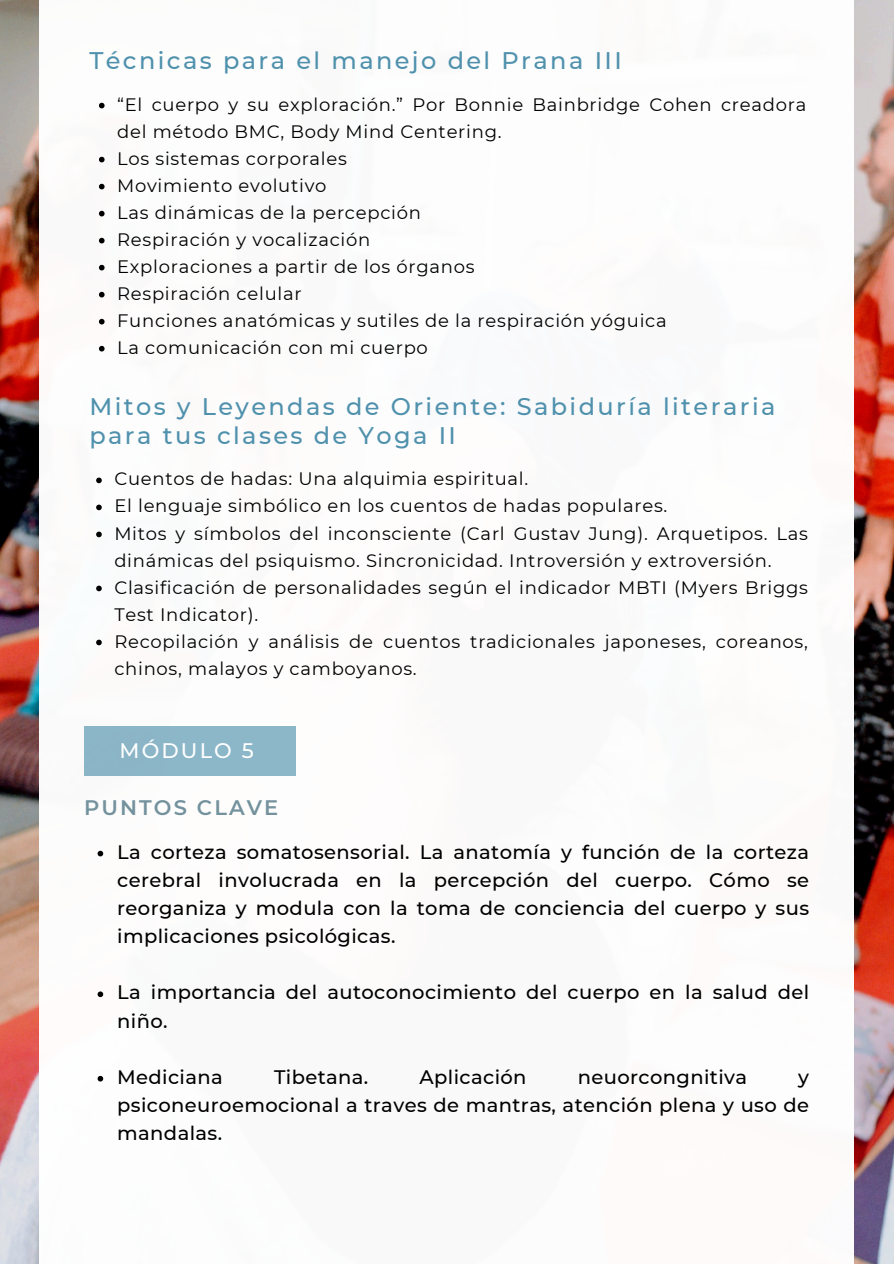
<style>
.page{position:relative;width:894px;height:1264px;background:#fff}
.page>*{position:absolute;margin:0;border:0;box-sizing:border-box;transform-origin:0 0}
.t1{font:500 24px/29.2px "Montserrat";letter-spacing:.1em;color:#4f91ad}
.t2{font:600 21px "Montserrat";letter-spacing:.1em;color:#74929d}
.t3{font:500 21px "Montserrat";letter-spacing:.1em;color:#fff}
.t4{font:500 19.5px/28.2px "Montserrat";letter-spacing:.02em;color:#000;text-align:justify}
.t5{font:18px/27px "Montserrat";letter-spacing:.04em;color:#000}
</style>
<div class="page">
<img style="left:0;top:0;width:893px;height:1263px">
<div style="left:40px;top:0;width:813px;height:1263px;background:#fff"></div>
<svg style="left:99px;top:103px;width:5px;height:5px"></svg>
<svg style="left:99px;top:157px;width:5px;height:5px"></svg>
<svg style="left:99px;top:184px;width:5px;height:5px"></svg>
<svg style="left:99px;top:211px;width:5px;height:5px"></svg>
<svg style="left:99px;top:238px;width:5px;height:5px"></svg>
<svg style="left:99px;top:265px;width:5px;height:5px"></svg>
<svg style="left:99px;top:292px;width:5px;height:5px"></svg>
<svg style="left:99px;top:319px;width:5px;height:5px"></svg>
<svg style="left:99px;top:346px;width:5px;height:5px"></svg>
<svg style="left:96px;top:477px;width:6px;height:6px"></svg>
<svg style="left:96px;top:504px;width:6px;height:6px"></svg>
<svg style="left:96px;top:531px;width:6px;height:6px"></svg>
<svg style="left:96px;top:585px;width:6px;height:6px"></svg>
<svg style="left:96px;top:639px;width:6px;height:6px"></svg>
<div style="left:84px;top:726px;width:211px;height:49px;background:#8cb7c8"></div>
<svg style="left:98px;top:850px;width:5px;height:6px"></svg>
<svg style="left:98px;top:991px;width:5px;height:6px"></svg>
<svg style="left:98px;top:1075px;width:5px;height:6px"></svg>
<p class="t1" style="left:89px;top:46px;width:534px">Técnicas para el manejo del Prana III</p>
<h1 class="t5" style="left:117px;top:91px;width:690px">“El cuerpo y su exploración.” Por Bonnie Bainbridge Cohen creadora del método BMC, Body Mind Centering.</h1>
<p class="t5" style="left:117px;top:145px;width:231px">Los sistemas corporales</p>
<p class="t5" style="left:117px;top:172px;width:211px">Movimiento evolutivo</p>
<p class="t5" style="left:117px;top:199px;width:305px">Las dinámicas de la percepción</p>
<p class="t5" style="left:117px;top:226px;width:254px">Respiración y vocalización</p>
<p class="t5" style="left:117px;top:253px;width:359px">Exploraciones a partir de los órganos</p>
<p class="t5" style="left:117px;top:280px;width:186px">Respiración celular</p>
<p class="t5" style="left:117px;top:307px;width:551px">Funciones anatómicas y sutiles de la respiración yóguica</p>
<p class="t5" style="left:117px;top:334px;width:312px">La comunicación con mi cuerpo</p>
<p class="t1" style="left:89px;top:391px;width:687px">Mitos y Leyendas de Oriente: Sabiduría literaria para tus clases de Yoga II</p>
<h1 class="t5" style="left:114px;top:465px;width:415px">Cuentos de hadas: Una alquimia espiritual.</h1>
<p class="t5" style="left:114px;top:492px;width:554px">El lenguaje simbólico en los cuentos de hadas populares.</p>
<p class="t5" style="left:114px;top:519px;width:695px">Mitos y símbolos del inconsciente (Carl Gustav Jung). Arquetipos. Las dinámicas del psiquismo. Sincronicidad. Introversión y extroversión.</p>
<p class="t5" style="left:114px;top:573px;width:695px">Clasificación de personalidades según el indicador MBTI (Myers Briggs<br>Test Indicator).</p>
<p class="t5" style="left:114px;top:627px;width:695px">Recopilación y análisis de cuentos tradicionales japoneses, coreanos, chinos, malayos y camboyanos.</p>
<p class="t3" style="left:120px;top:737px;width:136px">MÓDULO 5</p>
<p class="t2" style="left:84px;top:795px;width:196px">PUNTOS CLAVE</p>
<h2 class="t4" style="left:117px;top:837px;width:693px">La corteza somatosensorial. La anatomía y función de la corteza cerebral involucrada en la percepción del cuerpo. Cómo se reorganiza y modula con la toma de conciencia del cuerpo y sus implicaciones psicológicas.</h2>
<h2 class="t4" style="left:117px;top:978px;width:693px">La importancia del autoconocimiento del cuerpo en la salud del niño.</h2>
<p class="t4" style="left:117px;top:1062px;width:107px">Mediciana</p>
<p class="t4" style="left:274px;top:1062px;width:96px">Tibetana.</p>
<p class="t4" style="left:419px;top:1062px;width:108px">Aplicación</p>
<p class="t4" style="left:577px;top:1062px;width:171px">neuorcongnitiva</p>
<p class="t4" style="left:117px;top:1062px;width:693px;text-indent:680px">y psiconeuroemocional a traves de mantras, atención plena y uso de mandalas.</p>
</div>
